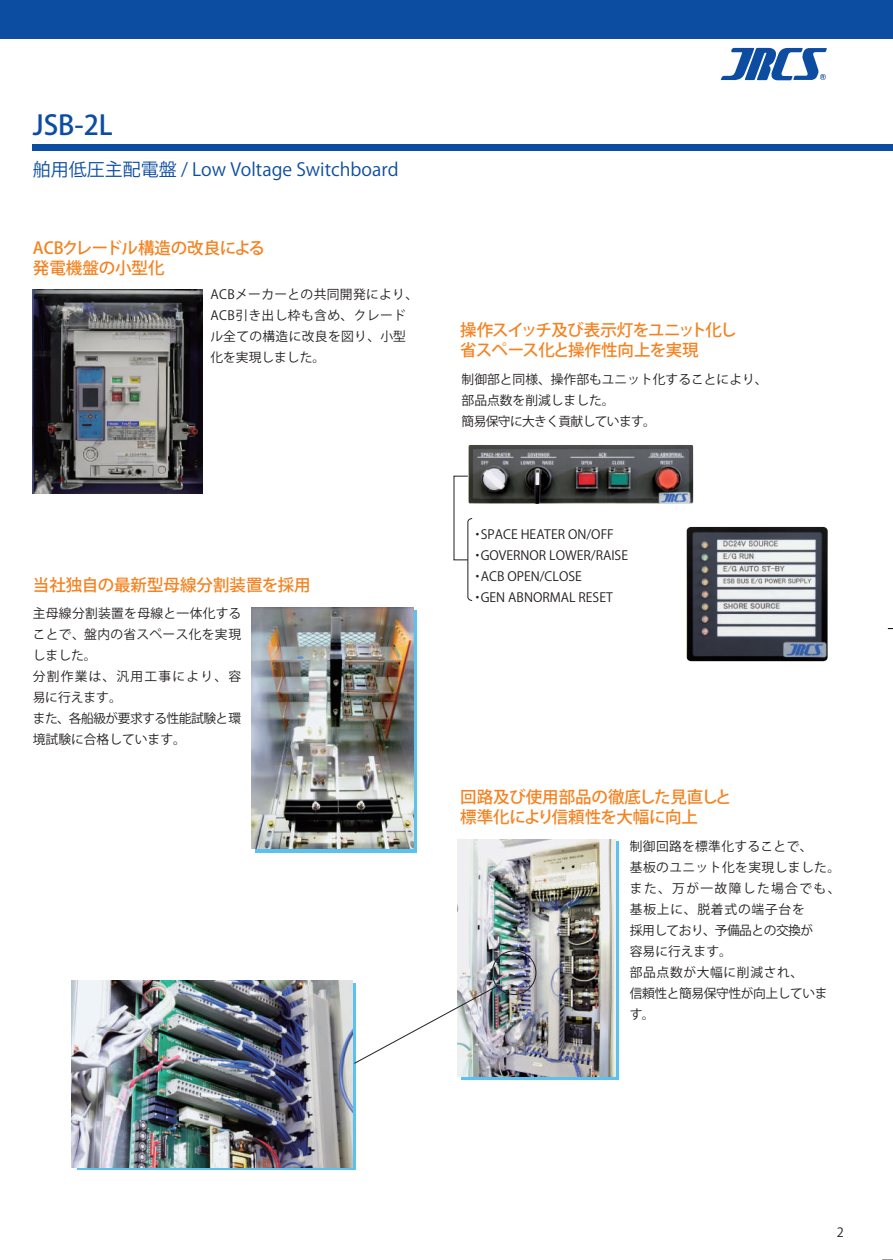
<style>
.page{position:relative;width:893px;height:1260px;background:#fff}
.page>*{position:absolute;margin:0;border:0;box-sizing:border-box;transform-origin:0 0}
.t1{font:500 27px "Koz Go Pro";color:#0d4da1}
.t2{font:18px "Koz Go Pro";color:#0d4da1}
.t3{font:500 16.5px/19.8px "Koz Go Pro";letter-spacing:-.01em;color:#f58220}
.t4{font:500 16.5px/19.8px "Koz Go Pro";letter-spacing:-.04em;color:#f58220}
.t5{font:12.75px/21px "Koz Go Pro";letter-spacing:.025em;color:#231f20}
.t6{font:12.75px/21px "Koz Go Pro";color:#231f20}
.t7{font:12.75px/21px "Koz Go Pro";letter-spacing:.03em;color:#231f20}
</style>
<div class="page">
<svg style="left:255px;top:610px;width:161px;height:243px"></svg>
<div style="left:461px;top:841px;width:157px;height:238px;background:linear-gradient(to right,#5bc1ee,#5bc1ee)"></div>
<img style="left:252px;top:607px;width:161px;height:242px">
<img style="left:458px;top:839px;width:158px;height:237px">
<img style="left:687px;top:527px;width:141px;height:134px">
<img style="left:469px;top:445px;width:224px;height:59px">
<svg style="left:467px;top:518px;width:6px;height:83px"></svg>
<img style="left:72px;top:981px;width:280px;height:187px">
<div style="left:492px;top:950px;width:44px;height:45px;border:1px solid #231f20;border-radius:50%"></div>
<svg style="left:353px;top:985px;width:145px;height:79px"></svg>
<img style="left:33px;top:289px;width:169px;height:205px">
<div style="left:0;top:0;width:893px;height:38px;background:#0d4da1"></div>
<div style="left:33px;top:144px;width:860px;height:6px;background:#0d4da1"></div>
<svg style="left:721px;top:47px;width:106px;height:34px"></svg>
<h1 class="t1" style="left:33px;top:108px;width:82px">JSB-2L</h1>
<h2 class="t2" style="left:33px;top:158px;width:367px">舶用低圧主配電盤 / Low Voltage Switchboard</h2>
<p class="t3" style="left:33px;top:239px;width:234px">ACBクレードル構造の改良による発電機盤の小型化</p>
<p class="t5" style="left:210px;top:284px;width:209px">ACBメーカーとの共同開発により、<br>ACB引き出し枠も含め、クレードル全ての構造に改良を図り、小型化を実現しました。</p>
<p class="t3" style="left:33px;top:576px;width:279px">当社独自の最新型母線分割装置を採用</p>
<p class="t5" style="left:33px;top:604px;width:210px">主母線分割装置を母線と一体化することで、盤内の省スペース化を実現しました。<br>分割作業は、汎用工事により、容易に行えます。<br>また、各船級が要求する性能試験と環境試験に合格しています。</p>
<p class="t4" style="left:460px;top:321px;width:278px">操作スイッチ及び表示灯をユニット化し省スペース化と操作性向上を実現</p>
<p class="t6" style="left:462px;top:369px;width:307px">制御部と同様、操作部もユニット化することにより、部品点数を削減しました。<br>簡易保守に大きく貢献しています。</p>
<p class="t6" style="left:471px;top:524px;width:158px">・SPACE HEATER ON/OFF・GOVERNOR LOWER/RAISE・ACB OPEN/CLOSE<br>・GEN ABNORMAL RESET</p>
<p class="t3" style="left:460px;top:788px;width:273px">回路及び使用部品の徹底した見直しと標準化により信頼性を大幅に向上</p>
<p class="t7" style="left:630px;top:836px;width:212px">制御回路を標準化することで、<br>基板のユニット化を実現しました。また、万が一故障した場合でも、基板上に、脱着式の端子台を<br>採用しており、予備品との交換が<br>容易に行えます。<br>部品点数が大幅に削減され、<br>信頼性と簡易保守性が向上しています。</p>
<p class="t6" style="left:837px;top:1222px;width:9px">2</p>
</div>
